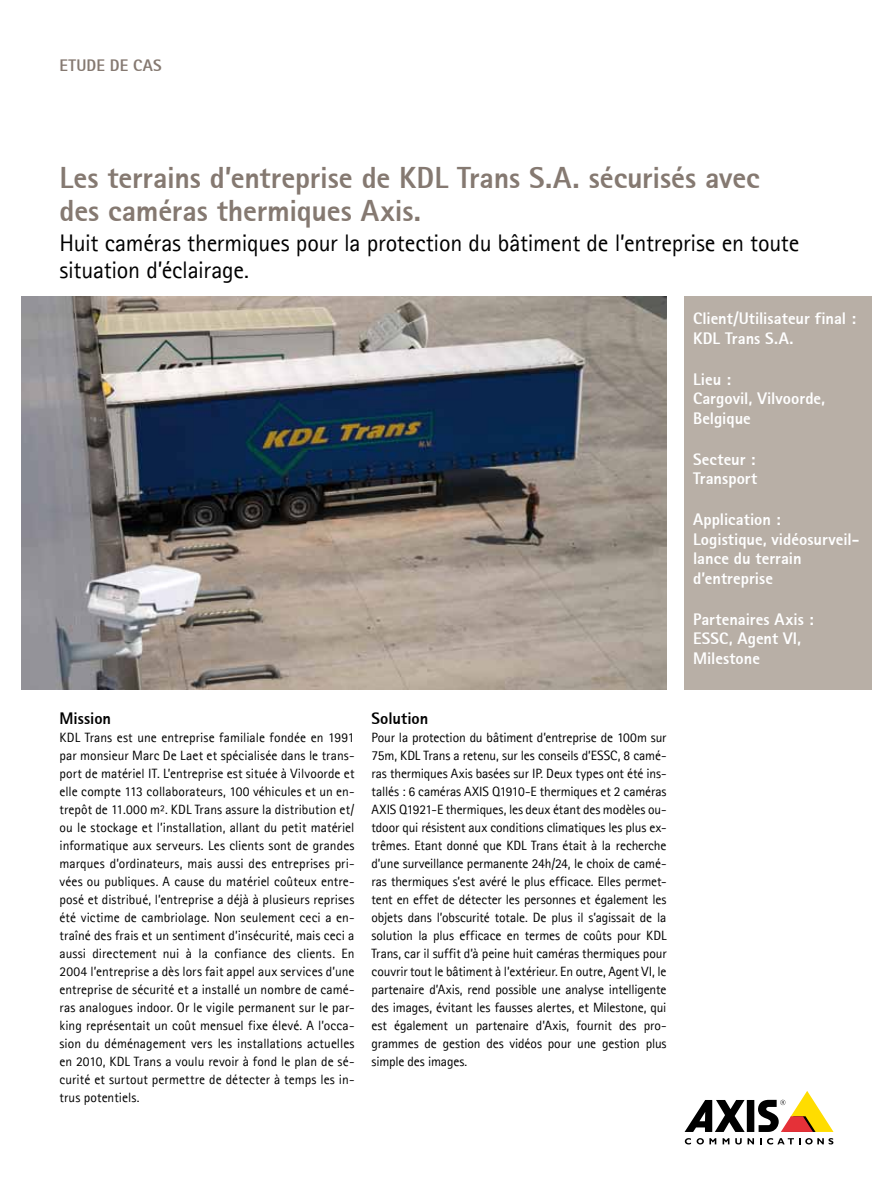
<style>
.page{position:relative;width:893px;height:1191px;background:#fff}
.page>*{position:absolute;margin:0;border:0;box-sizing:border-box;transform-origin:0 0}
.t1{font:800 30px/33px "Agfa Rotis Sans Serif";letter-spacing:-.005em;color:#857971}
.t2{font:24px/27px "Agfa Rotis Sans Serif";letter-spacing:-.01em;color:#000}
.t3{font:800 16.5px/19.5px "Agfa Rotis Sans Serif";color:#fff}
.t4{font:800 16.5px "Agfa Rotis Sans Serif";color:#000}
.t5{font:800 16.5px "Agfa Rotis Sans Serif";letter-spacing:.015em;color:#857971}
.t6{font:13.5px/18px "Agfa Rotis Sans Serif";color:#000;text-align:justify}
</style>
<div class="page">
<div style="left:747px;top:1100px;width:7px;height:32px;background:#000"></div>
<svg style="left:685px;top:1100px;width:60px;height:32px"></svg>
<svg style="left:758px;top:1091px;width:75px;height:41px"></svg>
<svg style="left:685px;top:1138px;width:6px;height:6px"></svg>
<svg style="left:697px;top:1138px;width:19px;height:6px"></svg>
<svg style="left:723px;top:1138px;width:6px;height:6px"></svg>
<svg style="left:735px;top:1138px;width:19px;height:6px"></svg>
<svg style="left:760px;top:1138px;width:73px;height:6px"></svg>
<div style="left:684px;top:296px;width:188px;height:393px;background:#b8afa6"></div>
<img style="left:21px;top:296px;width:645px;height:393px">
<p class="t5" style="left:60px;top:55px;width:104px">ETUDE DE CAS</p>
<h1 class="t1" style="left:60px;top:161px;width:702px">Les terrains d’entreprise de KDL Trans S.A. sécurisés avec des caméras thermiques Axis.</h1>
<h2 class="t2" style="left:60px;top:229px;width:741px">Huit caméras thermiques pour la protection du bâtiment de l’entreprise en toute situation d’éclairage.</h2>
<p class="t4" style="left:60px;top:707px;width:53px">Mission</p>
<p class="t6" style="left:60px;top:727px;width:297px">KDL Trans est une entreprise familiale fondée en 1991 par monsieur Marc De Laet et spécialisée dans le trans&shy;port de matériel IT. L’entreprise est située à Vilvoorde et elle compte 113 collaborateurs, 100 véhicules et un en&shy;trepôt de 11.000 m². KDL Trans assure la distribution et/ ou le stockage et l’installation, allant du petit matériel informatique aux serveurs. Les clients sont de grandes marques d’ordinateurs, mais aussi des entreprises pri&shy;vées ou publiques. A cause du matériel coûteux entre&shy;posé et distribué, l’entreprise a déjà à plusieurs reprises été victime de cambriolage. Non seulement ceci a en&shy;traîné des frais et un sentiment d’insécurité, mais ceci a aussi directement nui à la confiance des clients. En 2004 l’entreprise a dès lors fait appel aux services d’une entreprise de sécurité et a installé un nombre de camé&shy;ras analogues indoor. Or le vigile permanent sur le par&shy;king représentait un coût mensuel fixe élevé. A l’occa&shy;sion du déménagement vers les installations actuelles en 2010, KDL Trans a voulu revoir à fond le plan de sé&shy;curité et surtout permettre de détecter à temps les in&shy;trus potentiels.</p>
<p class="t4" style="left:372px;top:707px;width:58px">Solution</p>
<p class="t6" style="left:372px;top:727px;width:297px">Pour la protection du bâtiment d’entreprise de 100m sur 75m, KDL Trans a retenu, sur les conseils d’ESSC, 8 camé&shy;ras thermiques Axis basées sur IP. Deux types ont été ins&shy;tallés : 6 caméras AXIS Q1910-E thermiques et 2 caméras AXIS Q1921-E thermiques, les deux étant des modèles ou&shy;tdoor qui résistent aux conditions climatiques les plus ex&shy;trêmes. Etant donné que KDL Trans était à la recherche d’une surveillance permanente 24h/24, le choix de camé&shy;ras thermiques s’est avéré le plus efficace. Elles permet&shy;tent en effet de détecter les personnes et également les objets dans l’obscurité totale. De plus il s’agissait de la solution la plus efficace en termes de coûts pour KDL Trans, car il suffit d’à peine huit caméras thermiques pour couvrir tout le bâtiment à l’extérieur. En outre, Agent VI, le partenaire d’Axis, rend possible une analyse intelligente des images, évitant les fausses alertes, et Milestone, qui est également un partenaire d’Axis, fournit des pro&shy;grammes de gestion des vidéos pour une gestion plus simple des images.</p>
<p class="t3" style="left:693px;top:309px;width:164px">Client/Utilisateur final :<br>KDL Trans S.A.</p>
<p class="t3" style="left:693px;top:369px;width:134px">Lieu :<br>Cargovil, Vilvoorde,<br>Belgique</p>
<p class="t3" style="left:693px;top:449px;width:66px">Secteur :<br>Transport</p>
<p class="t3" style="left:693px;top:510px;width:168px">Application :<br>Logistique, vidéosurveil&shy;lance du terrain d’entreprise</p>
<p class="t3" style="left:693px;top:609px;width:122px">Partenaires Axis :<br>ESSC, Agent VI,<br>Milestone</p>
</div>
